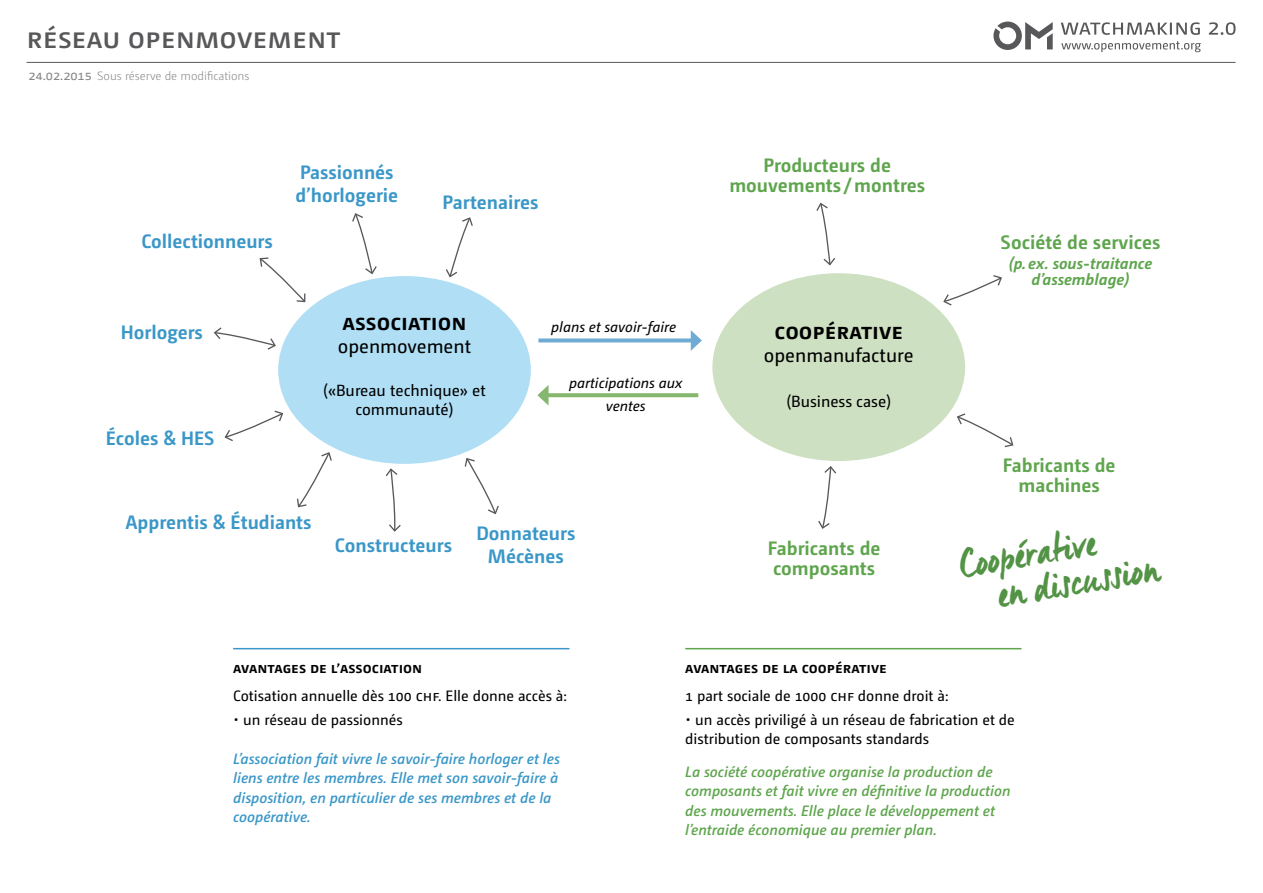
<style>
.page{position:relative;width:1263px;height:893px;background:#fff}
.page>*{position:absolute;margin:0;border:0;box-sizing:border-box;transform-origin:0 0}
.t1{font:41.1px/35.4px "Manus";color:#539345}
.t2{font:600 29.1px "Camingo Dos Pro";color:#58585a}
.t3{font:700 22.65px "Camingo Dos Pro";color:#000}
.t4{font:700 19.35px/23.2px "Camingo Dos Pro";color:#3a97c8}
.t5{font:700 19.35px/20.1px "Camingo Dos Pro";color:#5ea54d;text-align:center}
.t6{font:19.35px "Camingo Dos Pro";color:#000}
.t7{font:16.2px/19.4px "Camingo Dos Pro";color:#000;text-align:center}
.t8{font:italic 700 16.05px/16px "Camingo Dos Pro";color:#5ea54d;text-align:center}
.t9{font:15px/19.5px "Camingo Dos Pro";color:#000}
.t10{font:italic 600 15px/19.5px "Camingo Dos Pro";color:#5ea54d}
.t11{font:italic 600 15px/19.5px "Camingo Dos Pro";color:#3a97c8}
.t12{font:700 15px "Camingo Dos Pro";letter-spacing:.005em;color:#000}
.t13{font:italic 14.7px/22.8px "Camingo Dos Pro";color:#000;text-align:center}
.t14{font:300 12px "Camingo Dos Pro";color:#87888a}
.s1{font-weight:400;font-size:13.5px}
</style>
<div class="page">
<div style="left:712px;top:273px;width:253px;height:188px;background:#cde0c1;border-radius:50%"></div>
<hr style="left:27px;top:62px;width:1208px;height:1px;background:#58585a">
<div style="left:278px;top:276px;width:253px;height:188px;background:#b0dff5;border-radius:50%"></div>
<svg style="left:352px;top:213px;width:25px;height:62px"></svg>
<svg style="left:816px;top:202px;width:20px;height:64px"></svg>
<svg style="left:446px;top:217px;width:27px;height:61px"></svg>
<svg style="left:224px;top:410px;width:60px;height:32px"></svg>
<svg style="left:943px;top:275px;width:59px;height:31px"></svg>
<svg style="left:297px;top:452px;width:35px;height:56px"></svg>
<svg style="left:385px;top:468px;width:16px;height:64px"></svg>
<svg style="left:464px;top:458px;width:35px;height:57px"></svg>
<svg style="left:818px;top:466px;width:18px;height:63px"></svg>
<svg style="left:259px;top:257px;width:47px;height:46px"></svg>
<svg style="left:214px;top:327px;width:62px;height:23px"></svg>
<svg style="left:957px;top:413px;width:57px;height:35px"></svg>
<svg style="left:538px;top:338px;width:153px;height:4px"></svg>
<svg style="left:691px;top:330px;width:11px;height:21px"></svg>
<svg style="left:549px;top:393px;width:149px;height:4px"></svg>
<svg style="left:537px;top:385px;width:12px;height:21px"></svg>
<svg style="left:993px;top:22px;width:242px;height:30px"></svg>
<hr style="left:233px;top:648px;width:336px;height:1px;background:#3a97c8">
<hr style="left:685px;top:648px;width:336px;height:1px;background:#5ea54d">
<h2 class="t2" style="left:27px;top:20px;width:315px">Réseau openmovement</h2>
<p class="t14" style="left:28px;top:69px;width:223px"><span class="s1">24.02.2015</span> Sous réserve de modifications</p>
<p class="t4" style="left:141px;top:229px;width:133px">Collectionneurs</p>
<p class="t4" style="left:295px;top:160px;width:104px">Passionnés d’horlogerie</p>
<p class="t4" style="left:443px;top:190px;width:97px">Partenaires</p>
<p class="t4" style="left:121px;top:320px;width:84px">Horlogers</p>
<p class="t4" style="left:106px;top:426px;width:110px">Écoles &amp; HES</p>
<h3 class="t3" style="left:342px;top:308px;width:126px">Association</h3>
<p class="t6" style="left:338px;top:335px;width:135px">openmovement</p>
<p class="t7" style="left:323px;top:380px;width:164px">(«Bureau technique» et communauté)</p>
<p class="t13" style="left:551px;top:315px;width:126px">plans et savoir-faire</p>
<p class="t13" style="left:569px;top:371px;width:115px">participations aux ventes</p>
<p class="t4" style="left:125px;top:511px;width:188px">Apprentis &amp; Étudiants</p>
<p class="t4" style="left:335px;top:534px;width:119px">Constructeurs</p>
<p class="t4" style="left:476px;top:521px;width:100px;text-align:center">Donnateurs<br>Mécènes</p>
<p class="t5" style="left:729px;top:155px;width:197px">Producteurs de mouvements /montres</p>
<h3 class="t3" style="left:774px;top:317px;width:130px">coopérative</h3>
<p class="t6" style="left:764px;top:344px;width:151px">openmanufacture</p>
<p class="t7" style="left:786px;top:391px;width:106px">(Business case)</p>
<p class="t5" style="left:768px;top:538px;width:114px;text-align:left">Fabricants de composants</p>
<p class="t5" style="left:1000px;top:232px;width:161px">Société de services</p>
<p class="t8" style="left:1009px;top:255px;width:145px">(p. ex. sous-traitance d’assemblage)</p>
<p class="t5" style="left:1003px;top:455px;width:114px">Fabricants de machines</p>
<h1 class="t1" style="left:989px;top:540px;width:166px;text-indent:-33px;rotate:-9deg">Coopérative<br>en discussion</h1>
<p class="t12" style="left:233px;top:659px;width:191px">Avantages de l’Association</p>
<p class="t9" style="left:233px;top:686px;width:335px">Cotisation annuelle dès 100 CHF. Elle donne accès à:</p>
<p class="t9" style="left:233px;top:710px;width:171px">• un réseau de passionnés</p>
<p class="t11" style="left:233px;top:749px;width:328px">L’association fait vivre le savoir-faire horloger et les liens entre les membres. Elle met son savoir-faire à disposition, en particulier de ses membres et de la coopérative.</p>
<p class="t12" style="left:685px;top:659px;width:203px">Avantages de la Coopérative</p>
<p class="t9" style="left:685px;top:686px;width:264px">1 part sociale de 1000 CHF donne droit à:</p>
<p class="t9" style="left:685px;top:710px;width:331px">• un accès priviligé à un réseau de fabrication et de distribution de composants standards</p>
<p class="t10" style="left:685px;top:762px;width:327px">La société coopérative organise la production de composants et fait vivre en définitive la production des mouvements. Elle place le développement et l’entraide économique au premier plan.</p>
</div>
